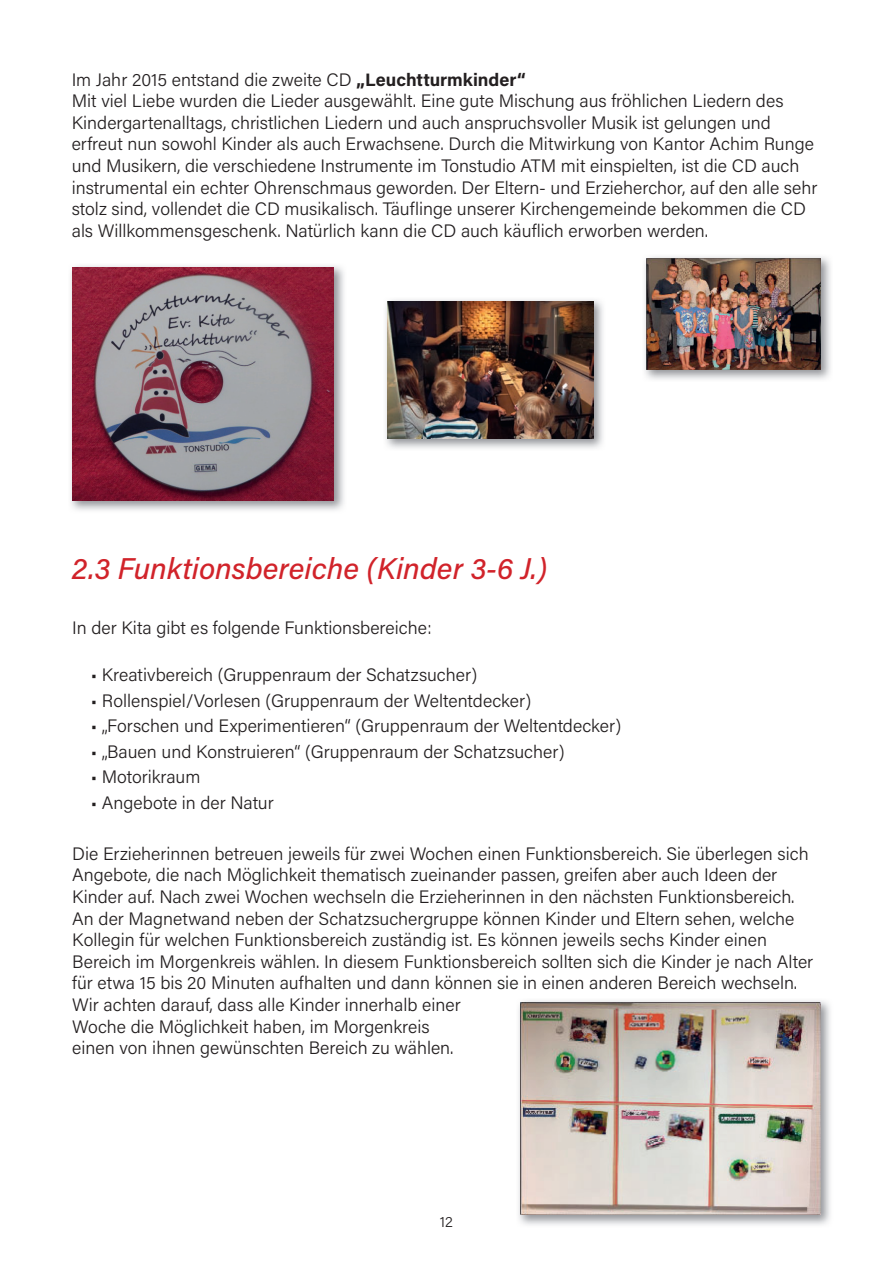
<style>
.page{position:relative;width:893px;height:1263px;background:#fff}
.page>*{position:absolute;margin:0;border:0;box-sizing:border-box;transform-origin:0 0}
.t1{font:italic 500 30px "Acumin Pro";color:#d1232a}
.t2{font:300 18px/21.6px "Acumin Pro";color:#231f20}
.t3{font:300 15px "Acumin Pro";color:#231f20}
.s1{font-weight:700}
</style>
<div class="page">
<img style="left:644px;top:256px;width:187px;height:124px">
<img style="left:646px;top:258px;width:175px;height:112px">
<img style="left:70px;top:265px;width:274px;height:246px">
<img style="left:72px;top:267px;width:262px;height:234px">
<img style="left:385px;top:299px;width:218px;height:150px">
<img style="left:387px;top:301px;width:206px;height:138px">
<img style="left:518px;top:1000px;width:312px;height:225px">
<img style="left:520px;top:1002px;width:301px;height:213px">
<p class="t2" style="left:72px;top:68px;width:747px">Im Jahr 2015 entstand die zweite CD <span class="s1">„Leuchtturmkinder“<br></span>Mit viel Liebe wurden die Lieder ausgewählt. Eine gute Mischung aus fröhlichen Liedern des Kindergartenalltags, christlichen Liedern und auch anspruchsvoller Musik ist gelungen und erfreut nun sowohl Kinder als auch Erwachsene. Durch die Mitwirkung von Kantor Achim Runge und Musikern, die verschiedene Instrumente im Tonstudio ATM mit einspielten, ist die CD auch instrumental ein echter Ohrenschmaus geworden. Der Eltern- und Erzieherchor, auf den alle sehr stolz sind, vollendet die CD musikalisch. Täuflinge unserer Kirchengemeinde bekommen die CD als Willkommensgeschenk. Natürlich kann die CD auch käuflich erworben werden.</p>
<h1 class="t1" style="left:72px;top:548px;width:478px">2.3 Funktionsbereiche (Kinder 3-6 J.)</h1>
<p class="t2" style="left:72px;top:616px;width:361px">In der Kita gibt es folgende Funktionsbereiche:</p>
<p class="t2" style="left:91px;top:663px;width:388px">• Kreativbereich (Gruppenraum der Schatzsucher)</p>
<p class="t2" style="left:91px;top:689px;width:442px">• Rollenspiel/Vorlesen (Gruppenraum der Weltentdecker)</p>
<p class="t2" style="left:91px;top:714px;width:532px">• „Forschen und Experimentieren“ (Gruppenraum der Weltentdecker)</p>
<p class="t2" style="left:91px;top:740px;width:475px">• „Bauen und Konstruieren“ (Gruppenraum der Schatzsucher)</p>
<p class="t2" style="left:91px;top:765px;width:111px">• Motorikraum</p>
<p class="t2" style="left:91px;top:791px;width:185px">• Angebote in der Natur</p>
<p class="t2" style="left:72px;top:842px;width:743px">Die Erzieherinnen betreuen jeweils für zwei Wochen einen Funktionsbereich. Sie überlegen sich Angebote, die nach Möglichkeit thematisch zueinander passen, greifen aber auch Ideen der Kinder auf. Nach zwei Wochen wechseln die Erzieherinnen in den nächsten Funktionsbereich.<br>An der Magnetwand neben der Schatzsuchergruppe können Kinder und Eltern sehen, welche Kollegin für welchen Funktionsbereich zuständig ist. Es können jeweils sechs Kinder einen Bereich im Morgenkreis wählen. In diesem Funktionsbereich sollten sich die Kinder je nach Alter für etwa 15 bis 20 Minuten aufhalten und dann können sie in einen anderen Bereich wechseln.<br>Wir achten darauf, dass alle Kinder innerhalb einer<br>Woche die Möglichkeit haben, im Morgenkreis<br>einen von ihnen gewünschten Bereich zu wählen.</p>
<p class="t3" style="left:440px;top:1212px;width:15px">12</p>
</div>
